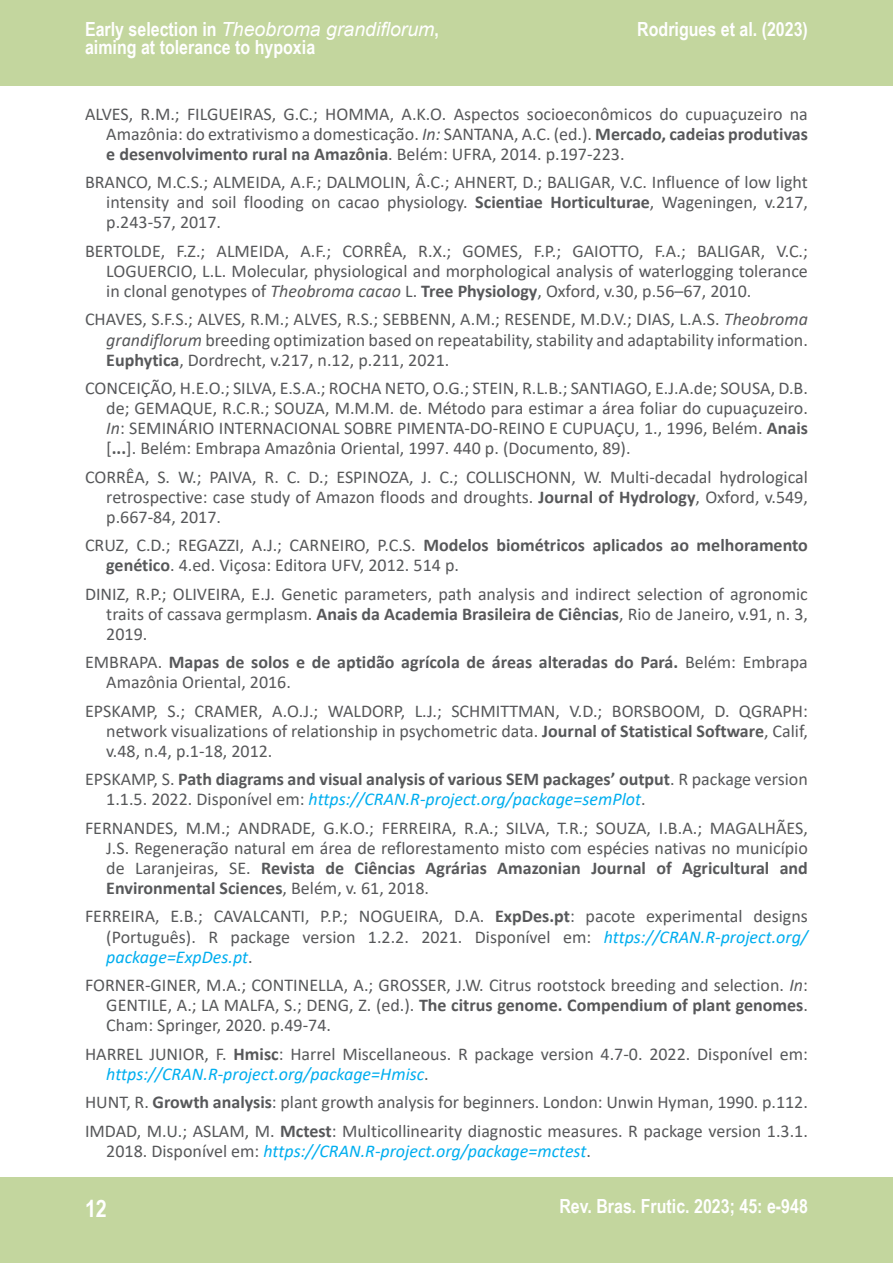
<style>
.page{position:relative;width:893px;height:1263px;background:#fff}
.page>*{position:absolute;margin:0;border:0;box-sizing:border-box;transform-origin:0 0}
.t1{font:700 24px "Arial Narrow";color:#fff}
.t2{font:700 19.5px "Arial Narrow";color:#fff}
.t3{font:italic 19.5px "Arial";color:#fff}
.Referências{font:18px/20px "Calibri";color:#57585a;text-align:justify}
.Referências-2{font:700 18px/20px "Calibri";color:#57585a}
.s1{font-family:"Arial Narrow";font-weight:700;font-style:normal}
.s2{font-style:italic}
.s3{font-weight:700}
.s4{font-weight:400}
.s5{font-weight:400;font-style:italic;color:#00aeef}
.s6{font-style:italic;color:#00aeef}
</style>
<div class="page">
<div style="left:0;top:0;width:893px;height:85px;background:#c3d69e"></div>
<div style="left:0;top:1178px;width:893px;height:85px;background:#c3d69e"></div>
<p class="t3" style="left:85px;top:16px;width:355px"><span class="s1">Early selection in</span> Theobroma grandiflorum<span class="s1">,</span></p>
<p class="t2" style="left:85px;top:32px;width:232px">aiming at tolerance to hypoxia</p>
<p class="t2" style="left:637px;top:14px;width:172px">Rodrigues et al. (2023)</p>
<p class="Referências" style="left:106px;top:103px;width:703px;text-indent:-21px">ALVES, R.M.; FILGUEIRAS, G.C.; HOMMA, A.K.O. Aspectos socioeconômicos do cupuaçuzeiro na Amazônia: do extrativismo a domesticação. <span class="s2">In:</span> SANTANA, A.C. (ed.). <span class="s3">Mercado, cadeias produtivas e desenvolvimento rural na Amazônia</span>. Belém: UFRA, 2014. p.197-223.</p>
<p class="Referências" style="left:106px;top:172px;width:703px;text-indent:-21px">BRANCO, M.C.S.; ALMEIDA, A.F.; DALMOLIN, Â.C.; AHNERT, D.; BALIGAR, V.C. Influence of low light intensity and soil flooding on cacao physiology. <span class="s3">Scientiae Horticulturae</span>, Wageningen, v.217, p.243-57, 2017.</p>
<p class="Referências" style="left:106px;top:240px;width:703px;text-indent:-21px">BERTOLDE, F.Z.; ALMEIDA, A.F.; CORRÊA, R.X.; GOMES, F.P.; GAIOTTO, F.A.; BALIGAR, V.C.; LOGUERCIO, L.L. Molecular, physiological and morphological analysis of waterlogging tolerance in clonal genotypes of <span class="s2">Theobroma cacao</span> L. <span class="s3">Tree Physiology</span>, Oxford, v.30, p.56–67, 2010.</p>
<p class="Referências" style="left:106px;top:309px;width:703px;text-indent:-21px">CHAVES, S.F.S.; ALVES, R.M.; ALVES, R.S.; SEBBENN, A.M.; RESENDE, M.D.V.; DIAS, L.A.S. <span class="s2">Theobroma grandiflorum</span> breeding optimization based on repeatability, stability and adaptability information.<br><span class="s3">Euphytica</span>, Dordrecht, v.217, n.12, p.211, 2021.</p>
<p class="Referências" style="left:106px;top:378px;width:703px;text-indent:-21px">CONCEIÇÃO, H.E.O.; SILVA, E.S.A.; ROCHA NETO, O.G.; STEIN, R.L.B.; SANTIAGO, E.J.A.de; SOUSA, D.B. de; GEMAQUE, R.C.R.; SOUZA, M.M.M. de. Método para estimar a área foliar do cupuaçuzeiro.<br><span class="s2">In</span>: SEMINÁRIO INTERNACIONAL SOBRE PIMENTA-DO-REINO E CUPUAÇU, 1., 1996, Belém. <span class="s3">Anais </span>[<span class="s3">...</span>]. Belém: Embrapa Amazônia Oriental, 1997. 440 p. (Documento, 89).</p>
<p class="Referências" style="left:106px;top:466px;width:703px;text-indent:-21px">CORRÊA, S. W.; PAIVA, R. C. D.; ESPINOZA, J. C.; COLLISCHONN, W. Multi-decadal hydrological retrospective: case study of Amazon floods and droughts. <span class="s3">Journal of Hydrology</span>, Oxford, v.549, p.667-84, 2017.</p>
<p class="Referências" style="left:106px;top:535px;width:703px;text-indent:-21px">CRUZ, C.D.; REGAZZI, A.J.; CARNEIRO, P.C.S. <span class="s3">Modelos biométricos aplicados ao melhoramento genético</span>. 4.ed. Viçosa: Editora UFV, 2012. 514 p.</p>
<p class="Referências" style="left:106px;top:583px;width:703px;text-indent:-21px">DINIZ, R.P.; OLIVEIRA, E.J. Genetic parameters, path analysis and indirect selection of agronomic traits of cassava germplasm. <span class="s3">Anais da Academia Brasileira de Ciências</span>, Rio de Janeiro, v.91, n. 3, 2019.</p>
<p class="Referências-2" style="left:106px;top:652px;width:703px;text-indent:-21px"><span class="s4">EMBRAPA.</span> Mapas de solos e de aptidão agrícola de áreas alteradas do Pará. <span class="s4">Belém: Embrapa<br>Amazônia Oriental, 2016.</span></p>
<p class="Referências" style="left:106px;top:700px;width:703px;text-indent:-21px">EPSKAMP, S.; CRAMER, A.O.J.; WALDORP, L.J.; SCHMITTMAN, V.D.; BORSBOOM, D. QGRAPH: network visualizations of relationship in psychometric data. <span class="s3">Journal of Statistical Software</span>, Calif, v.48, n.4, p.1-18, 2012.</p>
<p class="Referências-2" style="left:106px;top:769px;width:703px;text-indent:-21px"><span class="s4">EPSKAMP, S.</span> Path diagrams and visual analysis of various SEM packages’ output<span class="s4">. R package version<br>1.1.5. 2022. Disponível em:</span> <span class="s5">https://CRAN.R-project.org/package=semPlot</span><span class="s4">.</span></p>
<p class="Referências" style="left:106px;top:817px;width:703px;text-indent:-21px">FERNANDES, M.M.; ANDRADE, G.K.O.; FERREIRA, R.A.; SILVA, T.R.; SOUZA, I.B.A.; MAGALHÃES, J.S. Regeneração natural em área de reflorestamento misto com espécies nativas no município de Laranjeiras, SE. <span class="s3">Revista de Ciências Agrárias Amazonian Journal of Agricultural and Environmental Sciences</span>, Belém, v. 61, 2018.</p>
<p class="Referências" style="left:106px;top:906px;width:703px;text-indent:-21px">FERREIRA, E.B.; CAVALCANTI, P.P.; NOGUEIRA, D.A. <span class="s3">ExpDes.pt</span>: pacote experimental designs (Português). R package version 1.2.2. 2021. Disponível em: <span class="s6">https://CRAN.R-project.org/ package=ExpDes.pt</span>.</p>
<p class="Referências" style="left:106px;top:975px;width:703px;text-indent:-21px">FORNER-GINER, M.A.; CONTINELLA, A.; GROSSER, J.W. Citrus rootstock breeding and selection. <span class="s2">In</span>:<br>GENTILE, A.; LA MALFA, S.; DENG, Z. (ed.). <span class="s3">The citrus genome. Compendium of plant genomes</span>.<br>Cham: Springer, 2020. p.49-74.</p>
<p class="Referências" style="left:106px;top:1043px;width:703px;text-indent:-21px">HARREL JUNIOR, F. <span class="s3">Hmisc</span>: Harrel Miscellaneous. R package version 4.7-0. 2022. Disponível em: <span class="s6">https://CRAN.R-project.org/package=Hmisc</span>.</p>
<p class="Referências" style="left:85px;top:1092px;width:724px">HUNT, R. <span class="s3">Growth analysis</span>: plant growth analysis for beginners. London: Unwin Hyman, 1990. p.112.</p>
<p class="Referências" style="left:106px;top:1120px;width:703px;text-indent:-21px">IMDAD, M.U.; ASLAM, M. <span class="s3">Mctest</span>: Multicollinearity diagnostic measures. R package version 1.3.1.<br>2018. Disponível em: <span class="s6">https://CRAN.R-project.org/package=mctest</span>.</p>
<h1 class="t1" style="left:85px;top:1190px;width:23px">12</h1>
<p class="t2" style="left:559px;top:1192px;width:250px">Rev. Bras. Frutic. 2023; 45: e-948</p>
</div>
